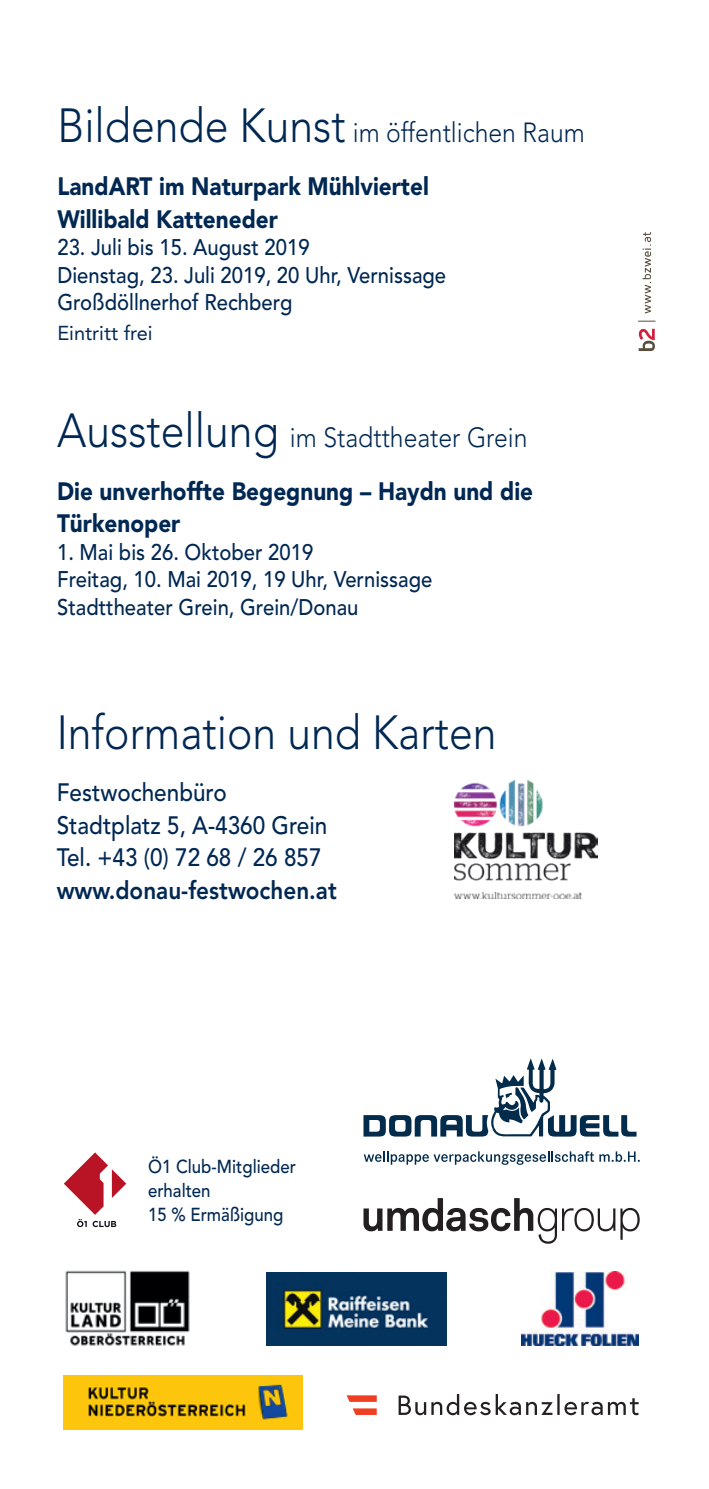
<style>
.page{position:relative;width:709px;height:1489px;background:#fff}
.page>*{position:absolute;margin:0;border:0;box-sizing:border-box;transform-origin:0 0}
.t1{font:300 47.5px "Avenir";color:#002853;scale:.9 1}
.t2{font:300 27.5px "Avenir";color:#002853;scale:.9 1}
.t3{font:900 25px/32.5px "Avenir";color:#002853;scale:.9 1}
.t4{font:500 25px/32.5px "Avenir";color:#002853;scale:.9 1}
.t5{font:800 25px "Avenir";color:#002853;scale:.9 1}
.t6{font:500 22.5px/27.5px "Avenir";color:#002853;scale:.9 1}
.t7{font:20px "Avenir";color:#002853}
.t8{font:500 18.75px/24.2px "Avenir";color:#002853;scale:.9 1}
.s1{font-size:47.5px}
</style>
<div class="page">
<svg style="left:363px;top:1198px;width:276px;height:45px"></svg>
<img style="left:521px;top:1271px;width:117px;height:74px">
<img style="left:64px;top:1375px;width:238px;height:54px">
<svg style="left:364px;top:1151px;width:276px;height:13px"></svg>
<svg style="left:363px;top:1058px;width:273px;height:78px"></svg>
<svg style="left:642px;top:232px;width:9px;height:82px"></svg>
<svg style="left:638px;top:329px;width:17px;height:22px"></svg>
<svg style="left:638px;top:321px;width:17px;height:1px"></svg>
<svg style="left:64px;top:1152px;width:62px;height:74px"></svg>
<svg style="left:398px;top:1394px;width:241px;height:20px"></svg>
<svg style="left:346px;top:1395px;width:31px;height:6px"></svg>
<svg style="left:352px;top:1408px;width:25px;height:6px"></svg>
<img style="left:65px;top:1270px;width:125px;height:76px">
<img style="left:454px;top:780px;width:143px;height:118px">
<img style="left:267px;top:1272px;width:179px;height:72px">
<p class="t2" style="left:57px;top:117px;width:587px"><span class="s1">Bildende Kunst</span> im öffentlichen Raum</p>
<p class="t3" style="left:57px;top:170px;width:414px">LandART im Naturpark Mühlviertel<br>Willibald Katteneder</p>
<p class="t6" style="left:57px;top:234px;width:433px">23. Juli bis 15. August 2019<br>Dienstag, 23. Juli 2019, 20 Uhr, Vernissage<br>Großdöllnerhof Rechberg</p>
<p class="t7" style="left:57px;top:321px;width:97px">Eintritt frei</p>
<p class="t2" style="left:57px;top:421px;width:524px"><span class="s1">Ausstellung</span> im Stadttheater Grein</p>
<p class="t3" style="left:57px;top:474px;width:530px">Die unverhoffte Begegnung – Haydn und die<br>Türkenoper</p>
<p class="t6" style="left:57px;top:538px;width:418px">1. Mai bis 26. Oktober 2019<br>Freitag, 10. Mai 2019, 19 Uhr, Vernissage<br>Stadttheater Grein, Grein/Donau</p>
<h1 class="t1" style="left:57px;top:704px;width:490px">Information und Karten</h1>
<p class="t4" style="left:57px;top:777px;width:302px">Festwochenbüro<br>Stadtplatz 5, A-4360 Grein<br>Tel. +43 (0) 72 68 / 26 857</p>
<p class="t5" style="left:57px;top:875px;width:313px">www.donau-festwochen.at</p>
<p class="t8" style="left:148px;top:1154px;width:166px">Ö1 Club-Mitglieder erhalten<br>15 % Ermäßigung</p>
</div>
